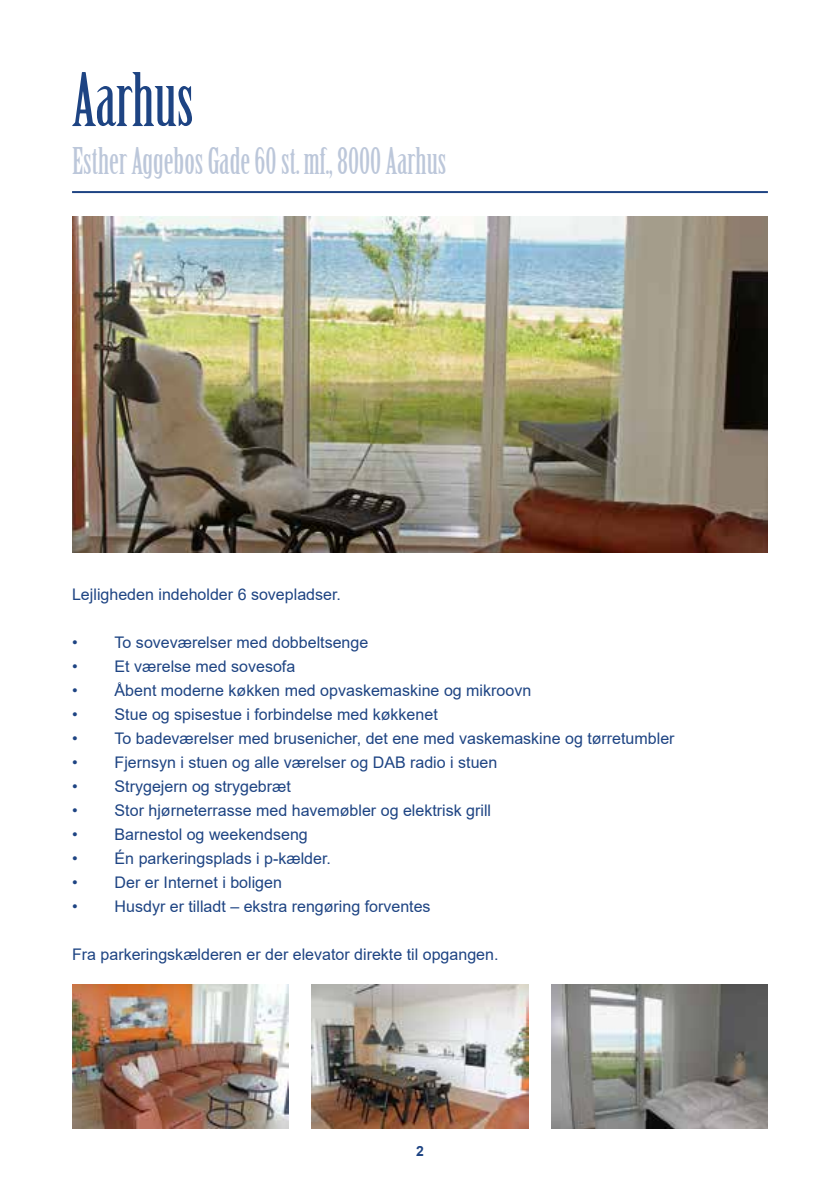
<style>
.page{position:relative;width:840px;height:1191px;background:#fff}
.page>*{position:absolute;margin:0;border:0;box-sizing:border-box;transform-origin:0 0}
.t1{font:72px "Birch Std";color:#1e4483}
.t2{font:36px "Birch Std";color:#bcc7da}
.t3{font:16px "Arial";color:#1e4483}
.t4{font:700 14px "Arial";color:#1e4483}
</style>
<div class="page">
<hr style="left:72px;top:191px;width:695px;height:2px;background:#1e4483">
<img style="left:72px;top:216px;width:695px;height:336px">
<img style="left:72px;top:984px;width:216px;height:144px">
<img style="left:551px;top:984px;width:216px;height:144px">
<img style="left:311px;top:984px;width:217px;height:144px">
<h1 class="t1" style="left:72px;top:59px;width:123px">Aarhus</h1>
<h2 class="t2" style="left:72px;top:141px;width:375px">Esther Aggebos Gade 60 st. mf., 8000 Aarhus</h2>
<p class="t3" style="left:72px;top:583px;width:270px">Lejligheden indeholder 6 sovepladser.</p>
<p class="t3" style="left:72px;top:631px;width:297px">• To soveværelser med dobbeltsenge</p>
<p class="t3" style="left:72px;top:655px;width:225px">• Et værelse med sovesofa</p>
<p class="t3" style="left:72px;top:679px;width:460px">• Åbent moderne køkken med opvaskemaskine og mikroovn</p>
<p class="t3" style="left:72px;top:703px;width:367px">• Stue og spisestue i forbindelse med køkkenet</p>
<p class="t3" style="left:72px;top:727px;width:603px">• To badeværelser med brusenicher, det ene med vaskemaskine og tørretumbler</p>
<p class="t3" style="left:72px;top:751px;width:426px">• Fjernsyn i stuen og alle værelser og DAB radio i stuen</p>
<p class="t3" style="left:72px;top:775px;width:220px">• Strygejern og strygebræt</p>
<p class="t3" style="left:72px;top:799px;width:420px">• Stor hjørneterrasse med havemøbler og elektrisk grill</p>
<p class="t3" style="left:72px;top:823px;width:237px">• Barnestol og weekendseng</p>
<p class="t3" style="left:72px;top:847px;width:260px">• Én parkeringsplads i p-kælder.</p>
<p class="t3" style="left:72px;top:871px;width:211px">• Der er Internet i boligen</p>
<p class="t3" style="left:72px;top:895px;width:360px">• Husdyr er tilladt – ekstra rengøring forventes</p>
<p class="t3" style="left:72px;top:943px;width:427px">Fra parkeringskælderen er der elevator direkte til opgangen.</p>
<p class="t4" style="left:416px;top:1140px;width:9px">2</p>
</div>
